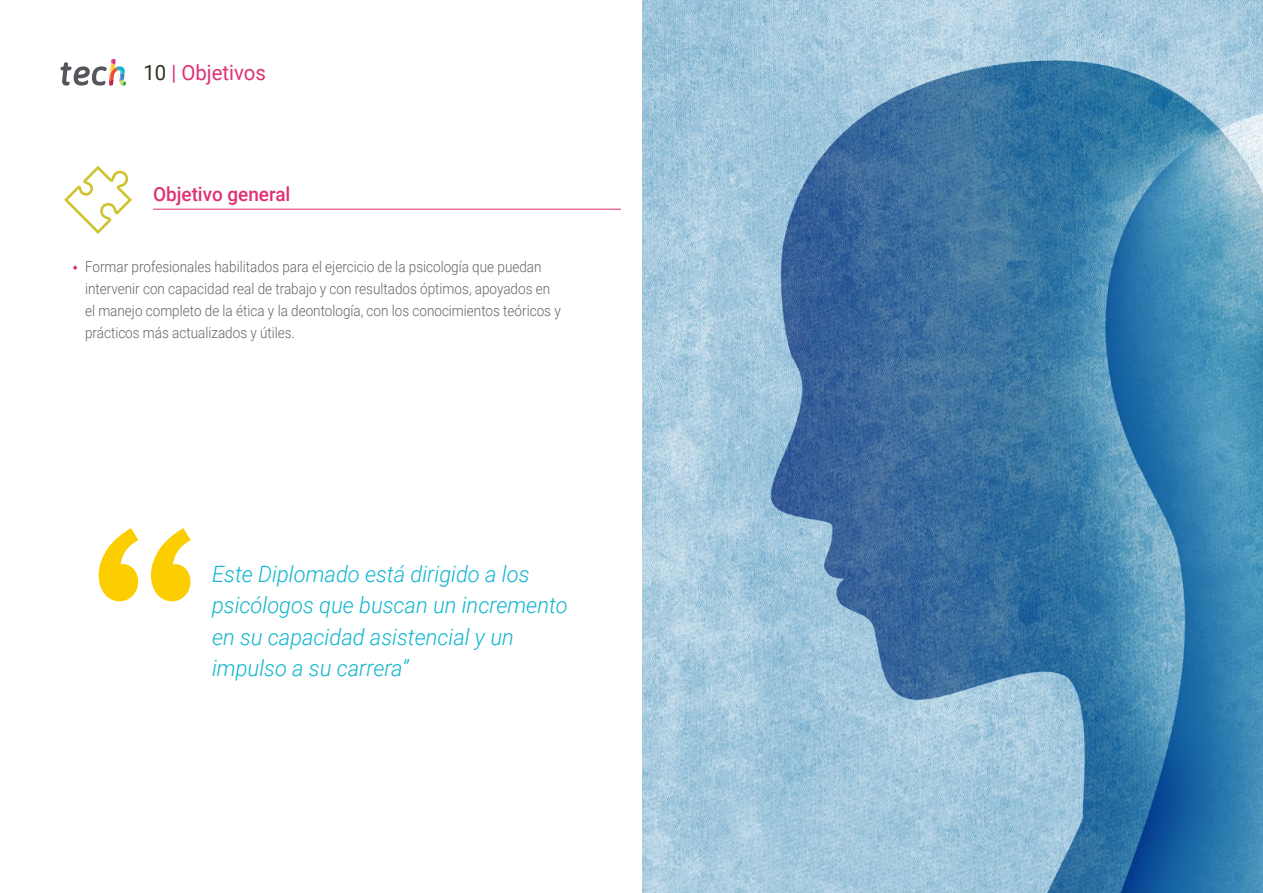
<style>
.page{position:relative;width:1263px;height:893px;background:#fff}
.page>*{position:absolute;margin:0;border:0;box-sizing:border-box;transform-origin:0 0}
.t1{font:italic 300 22.5px/31.5px "Roboto";color:#0fb6cf}
.t2{font:21px "Roboto";color:#df3174}
.t3{font:500 19.5px "Roboto";color:#df3174}
.t4{font:300 15px/21.8px "Roboto";color:#61646a;scale:.9 1}
.s1{color:#312e20}
</style>
<div class="page">
<hr style="left:153px;top:209px;width:468px;height:1px;background:#df3174">
<svg style="left:64px;top:166px;width:68px;height:68px"></svg>
<img style="left:642px;top:0;width:621px;height:893px">
<svg style="left:99px;top:528px;width:92px;height:73px"></svg>
<svg style="left:61px;top:59px;width:65px;height:27px"></svg>
<h2 class="t2" style="left:144px;top:57px;width:124px"><span class="s1">10</span> | Objetivos</h2>
<h3 class="t3" style="left:153px;top:180px;width:139px">Objetivo general</h3>
<p class="t4" style="left:85px;top:255px;width:530px">Formar profesionales habilitados para el ejercicio de la psicología que puedan intervenir con capacidad real de trabajo y con resultados óptimos, apoyados en el manejo completo de la ética y la deontología, con los conocimientos teóricos y prácticos más actualizados y útiles.</p>
<h1 class="t1" style="left:212px;top:557px;width:357px">Este Diplomado está dirigido a los psicólogos que buscan un incremento en su capacidad asistencial y un impulso a su carrera”</h1>
</div>
